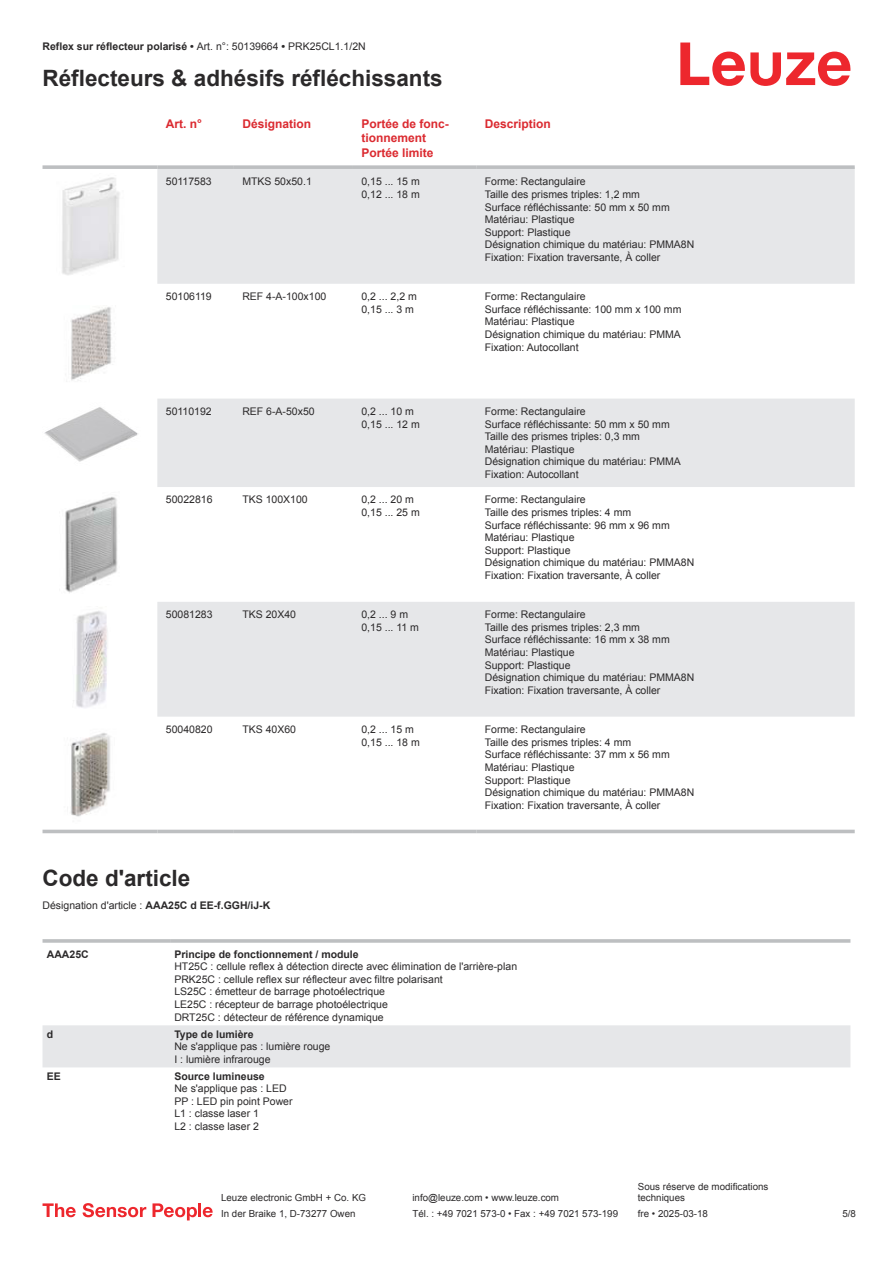
<style>
.page{position:relative;width:893px;height:1263px;background:#fff}
.page>*{position:absolute;margin:0;border:0;box-sizing:border-box;transform-origin:0 0}
.t1{font:700 22.5px "Arial";color:#2b292a}
.t2{font:700 12px/14.4px "Arial";color:#db2a30}
.t3{font:10.5px/12.6px "Arial";color:#2b292a}
.t4{font:700 10.5px "Arial";color:#2b292a}
.t5{font:9.75px/11.7px "Arial";color:#2b292a}
.s1{font-weight:400}
.s2{font-weight:700}
</style>
<div class="page">
<svg style="left:680px;top:43px;width:170px;height:43px"></svg>
<svg style="left:157px;top:169px;width:698px;height:548px;fill:#e6e7e9"></svg>
<svg style="left:43px;top:165px;width:114px;height:4px"></svg>
<svg style="left:157px;top:165px;width:77px;height:4px"></svg>
<svg style="left:234px;top:165px;width:119px;height:4px"></svg>
<svg style="left:353px;top:165px;width:123px;height:4px"></svg>
<svg style="left:476px;top:165px;width:379px;height:4px;background:#c3c5c7"></svg>
<hr style="left:43px;top:830px;width:114px;height:3px;background:#bdbfc1">
<hr style="left:157px;top:830px;width:77px;height:3px;background:#bdbfc1">
<hr style="left:234px;top:830px;width:119px;height:3px;background:#bdbfc1">
<hr style="left:353px;top:830px;width:123px;height:3px;background:#bdbfc1">
<hr style="left:476px;top:830px;width:379px;height:3px;background:#bdbfc1">
<img style="left:62px;top:177px;width:58px;height:98px">
<img style="left:71px;top:307px;width:41px;height:74px">
<img style="left:44px;top:407px;width:94px;height:55px">
<img style="left:65px;top:497px;width:53px;height:96px">
<img style="left:73px;top:611px;width:34px;height:97px">
<img style="left:70px;top:733px;width:40px;height:84px">
<svg style="left:43px;top:1067px;width:807px;height:1px"></svg>
<div style="left:43px;top:1025px;width:807px;height:42px;background:#e6e7e9"></div>
<hr style="left:43px;top:939px;width:127px;height:4px;background:#bdbfc1">
<hr style="left:170px;top:939px;width:680px;height:4px;background:#c4c6c8">
<svg style="left:43px;top:1203px;width:33px;height:14px"></svg>
<svg style="left:83px;top:1203px;width:63px;height:14px"></svg>
<svg style="left:153px;top:1203px;width:44px;height:17px"></svg>
<hr style="left:198px;top:1203px;width:3px;height:14px;background:#ed272d">
<svg style="left:203px;top:1207px;width:10px;height:10px"></svg>
<p class="t4" style="left:43px;top:43px;width:325px">Reflex sur réflecteur polarisé • <span class="s1">Art. n°: 50139664</span> • <span class="s1">PRK25CL1.1/2N</span></p>
<h1 class="t1" style="left:43px;top:70px;width:402px">Réflecteurs &amp; adhésifs réfléchissants</h1>
<p class="t2" style="left:166px;top:117px;width:38px">Art. n°</p>
<p class="t2" style="left:242px;top:117px;width:70px">Désignation</p>
<p class="t2" style="left:361px;top:117px;width:89px">Portée de fonc&shy;tionnement<br>Portée limite</p>
<p class="t2" style="left:485px;top:117px;width:68px">Description</p>
<p class="t3" style="left:166px;top:176px;width:47px">50117583</p>
<p class="t3" style="left:242px;top:176px;width:71px">MTKS 50x50.1</p>
<p class="t3" style="left:361px;top:176px;width:60px">0,15 ... 15 m<br>0,12 ... 18 m</p>
<p class="t3" style="left:485px;top:176px;width:211px">Forme: Rectangulaire<br>Taille des prismes triples: 1,2 mm<br>Surface réfléchissante: 50 mm x 50 mm<br>Matériau: Plastique<br>Support: Plastique<br>Désignation chimique du matériau: PMMA8N<br>Fixation: Fixation traversante, À coller</p>
<p class="t3" style="left:166px;top:291px;width:47px">50106119</p>
<p class="t3" style="left:242px;top:291px;width:86px">REF 4-A-100x100</p>
<p class="t3" style="left:361px;top:291px;width:57px">0,2 ... 2,2 m<br>0,15 ... 3 m</p>
<p class="t3" style="left:485px;top:291px;width:198px">Forme: Rectangulaire<br>Surface réfléchissante: 100 mm x 100 mm<br>Matériau: Plastique<br>Désignation chimique du matériau: PMMA<br>Fixation: Autocollant</p>
<p class="t3" style="left:166px;top:406px;width:47px">50110192</p>
<p class="t3" style="left:242px;top:406px;width:74px">REF 6-A-50x50</p>
<p class="t3" style="left:361px;top:406px;width:60px">0,2 ... 10 m<br>0,15 ... 12 m</p>
<p class="t3" style="left:485px;top:406px;width:198px">Forme: Rectangulaire<br>Surface réfléchissante: 50 mm x 50 mm<br>Taille des prismes triples: 0,3 mm<br>Matériau: Plastique<br>Désignation chimique du matériau: PMMA<br>Fixation: Autocollant</p>
<p class="t3" style="left:166px;top:494px;width:48px">50022816</p>
<p class="t3" style="left:242px;top:494px;width:67px">TKS 100X100</p>
<p class="t3" style="left:361px;top:494px;width:60px">0,2 ... 20 m<br>0,15 ... 25 m</p>
<p class="t3" style="left:485px;top:494px;width:211px">Forme: Rectangulaire<br>Taille des prismes triples: 4 mm<br>Surface réfléchissante: 96 mm x 96 mm<br>Matériau: Plastique<br>Support: Plastique<br>Désignation chimique du matériau: PMMA8N<br>Fixation: Fixation traversante, À coller</p>
<p class="t3" style="left:166px;top:609px;width:48px">50081283</p>
<p class="t3" style="left:242px;top:609px;width:55px">TKS 20X40</p>
<p class="t3" style="left:361px;top:609px;width:59px">0,2 ... 9 m<br>0,15 ... 11 m</p>
<p class="t3" style="left:485px;top:609px;width:211px">Forme: Rectangulaire<br>Taille des prismes triples: 2,3 mm<br>Surface réfléchissante: 16 mm x 38 mm<br>Matériau: Plastique<br>Support: Plastique<br>Désignation chimique du matériau: PMMA8N<br>Fixation: Fixation traversante, À coller</p>
<p class="t3" style="left:166px;top:724px;width:48px">50040820</p>
<p class="t3" style="left:242px;top:724px;width:55px">TKS 40X60</p>
<p class="t3" style="left:361px;top:724px;width:60px">0,2 ... 15 m<br>0,15 ... 18 m</p>
<p class="t3" style="left:485px;top:724px;width:211px">Forme: Rectangulaire<br>Taille des prismes triples: 4 mm<br>Surface réfléchissante: 37 mm x 56 mm<br>Matériau: Plastique<br>Support: Plastique<br>Désignation chimique du matériau: PMMA8N<br>Fixation: Fixation traversante, À coller</p>
<h1 class="t1" style="left:43px;top:870px;width:149px">Code d'article</h1>
<p class="t3" style="left:43px;top:900px;width:229px">Désignation d'article : <span class="s2">AAA25C d EE-f.GGH/iJ-K</span></p>
<p class="t4" style="left:47px;top:950px;width:43px">AAA25C</p>
<p class="t4" style="left:174px;top:950px;width:186px">Principe de fonctionnement / module</p>
<p class="t3" style="left:174px;top:961px;width:344px">HT25C : cellule reflex à détection directe avec élimination de l'arrière-plan PRK25C : cellule reflex sur réflecteur avec filtre polarisant<br>LS25C : émetteur de barrage photoélectrique<br>LE25C : récepteur de barrage photoélectrique<br>DRT25C : détecteur de référence dynamique</p>
<p class="t4" style="left:47px;top:1030px;width:8px">d</p>
<p class="t4" style="left:174px;top:1030px;width:81px">Type de lumière</p>
<p class="t3" style="left:174px;top:1041px;width:158px">Ne s'applique pas : lumière rouge<br>I : lumière infrarouge</p>
<p class="t4" style="left:47px;top:1072px;width:16px">EE</p>
<p class="t4" style="left:174px;top:1072px;width:92px">Source lumineuse</p>
<p class="t3" style="left:174px;top:1083px;width:120px">Ne s'applique pas : LED<br>PP : LED pin point Power<br>L1 : classe laser 1<br>L2 : classe laser 2</p>
<p class="t5" style="left:221px;top:1193px;width:146px">Leuze electronic GmbH + Co. KG</p>
<p class="t5" style="left:412px;top:1193px;width:148px">info@leuze.com • www.leuze.com</p>
<p class="t5" style="left:638px;top:1181px;width:132px">Sous réserve de modifications techniques</p>
<p class="t5" style="left:221px;top:1209px;width:136px">In der Braike 1, D-73277 Owen</p>
<p class="t5" style="left:412px;top:1209px;width:207px">Tél. : +49 7021 573-0 • Fax : +49 7021 573-199</p>
<p class="t5" style="left:638px;top:1209px;width:72px">fre • 2025-03-18</p>
<p class="t5" style="left:842px;top:1209px;width:15px">5 /8</p>
</div>
